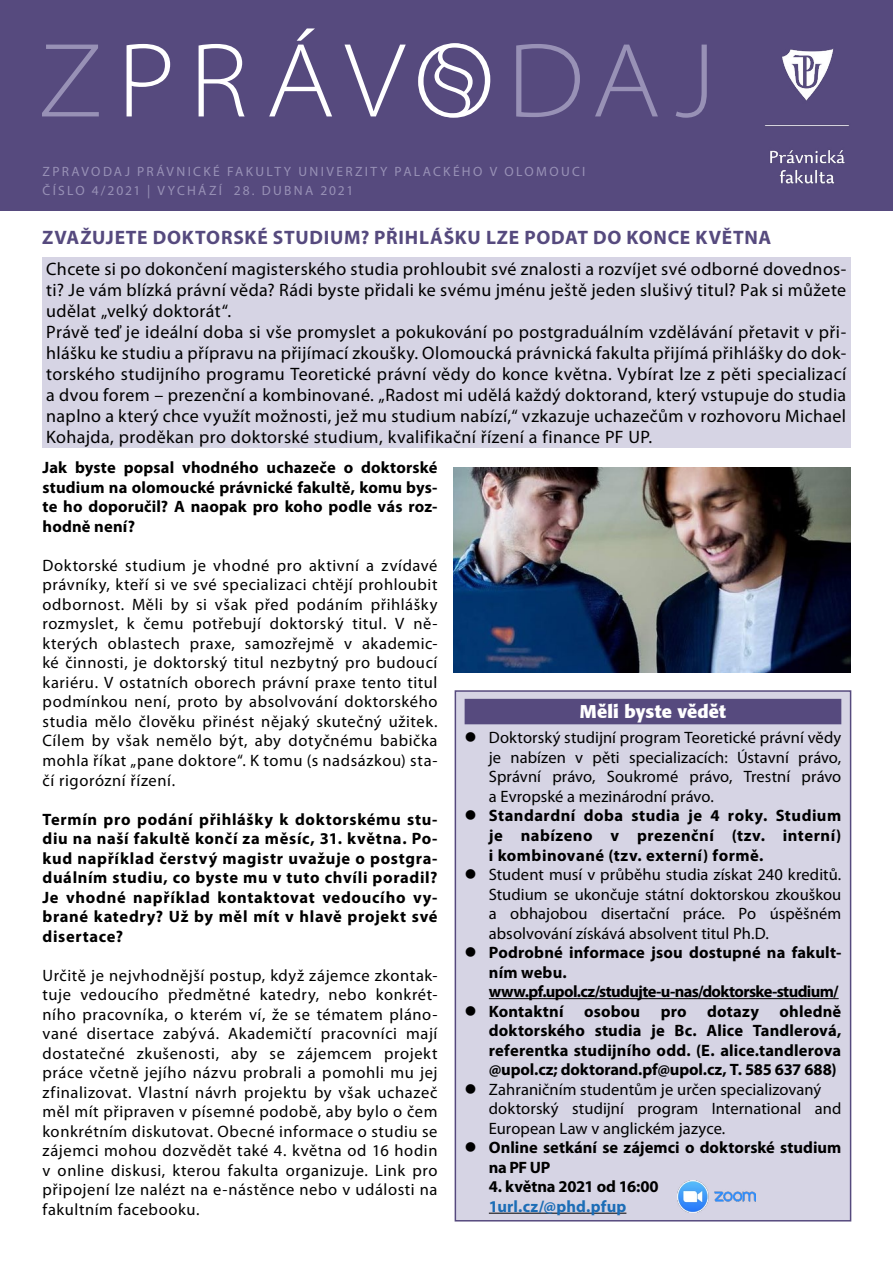
<style>
.page{position:relative;width:893px;height:1263px;background:#fff}
.page>*{position:absolute;margin:0;border:0;box-sizing:border-box;transform-origin:0 0}
.t1{font:700 19.5px "Myriad Pro";letter-spacing:.04em;color:#564a7e}
.t2{font:18px/21px "Myriad Pro";letter-spacing:.02em;color:#000}
.t3{font:700 18px "Formata H";letter-spacing:.01em;color:#fff}
.t4{font:16.5px/19.5px "Myriad Pro";letter-spacing:.01em;color:#000;text-align:justify}
.t5{font:700 16.5px/19.5px "Myriad Pro";letter-spacing:.01em;color:#000;text-align:justify}
.t6{font:700 16.5px "Myriad Pro";letter-spacing:-.01em;color:#000}
.t7{font:700 16.5px "Myriad Pro";letter-spacing:.01em;color:#1c6db6}
.t8{font:13.5px/19.5px "Myriad Pro";letter-spacing:.17em;color:#9891b6}
</style>
<div class="page">
<div style="left:0;top:0;width:893px;height:210px;background:#564a7e"></div>
<svg style="left:516px;top:44px;width:191px;height:74px"></svg>
<svg style="left:42px;top:45px;width:57px;height:71px"></svg>
<svg style="left:127px;top:28px;width:363px;height:90px"></svg>
<img style="left:765px;top:49px;width:84px;height:135px">
<div style="left:42px;top:257px;width:808px;height:190px;background:#d6d4e4"></div>
<div style="left:455px;top:691px;width:396px;height:530px;background:#d6d4e4"></div>
<div style="left:465px;top:699px;width:376px;height:25px;background:#564a7e"></div>
<hr style="left:489px;top:998px;width:350px;height:1px;background:#000">
<hr style="left:489px;top:1213px;width:137px;height:1px;background:#000">
<div style="left:455px;top:690px;width:396px;height:531px;border:2px solid #564a7e"></div>
<img style="left:677px;top:1181px;width:78px;height:31px">
<img style="left:454px;top:468px;width:396px;height:205px">
<p class="t8" style="left:43px;top:161px;width:544px">ZPRAVODAJ PRÁVNICKÉ FAKULTY UNIVERZITY PALACKÉHO V OLOMOUCI<br>ČÍSLO 4/2021 | VYCHÁZÍ 28. DUBNA 2021</p>
<p class="t1" style="left:42px;top:224px;width:731px">ZVAŽUJETE DOKTORSKÉ STUDIUM? PŘIHLÁŠKU LZE PODAT DO KONCE KVĚTNA</p>
<p class="t2" style="left:46px;top:258px;width:801px">Chcete si po dokončení magisterského studia prohloubit své znalosti a rozvíjet své odborné dovednos&shy;ti? Je vám blízká právní věda? Rádi byste přidali ke svému jménu ještě jeden slušivý titul? Pak si můžete udělat „velký doktorát“.<br>Právě teď je ideální doba si vše promyslet a pokukování po postgraduálním vzdělávání přetavit v při&shy;hlášku ke studiu a přípravu na přijímací zkoušky. Olomoucká právnická fakulta přijímá přihlášky do dok&shy;torského studijního programu Teoretické právní vědy do konce května. Vybírat lze z pěti specializací a dvou forem – prezenční a kombinované. „Radost mi udělá každý doktorand, který vstupuje do studia naplno a který chce využít možnosti, jež mu studium nabízí,“ vzkazuje uchazečům v rozhovoru Michael Kohajda, proděkan pro doktorské studium, kvalifikační řízení a finance PF UP.</p>
<p class="t5" style="left:43px;top:458px;width:396px">Jak byste popsal vhodného uchazeče o doktorské studium na olomoucké právnické fakultě, komu bys&shy;te ho doporučil? A naopak pro koho podle vás roz&shy;hodně není?</p>
<p class="t4" style="left:43px;top:555px;width:396px">Doktorské studium je vhodné pro aktivní a zvídavé právníky, kteří si ve své specializaci chtějí prohloubit odbornost. Měli by si však před podáním přihlášky rozmyslet, k čemu potřebují doktorský titul. V ně&shy;kterých oblastech praxe, samozřejmě v akademic&shy;ké činnosti, je doktorský titul nezbytný pro budoucí kariéru. V ostatních oborech právní praxe tento titul podmínkou není, proto by absolvování doktorského studia mělo člověku přinést nějaký skutečný užitek.<br>Cílem by však nemělo být, aby dotyčnému babička mohla říkat „pane doktore“. K tomu (s nadsázkou) sta&shy;čí rigorózní řízení.</p>
<p class="t5" style="left:43px;top:809px;width:396px">Termín pro podání přihlášky k doktorskému stu&shy;diu na naší fakultě končí za měsíc, 31. května. Po&shy;kud například čerstvý magistr uvažuje o postgra&shy;duálním studiu, co byste mu v tuto chvíli poradil?<br>Je vhodné například kontaktovat vedoucího vy&shy;brané katedry? Už by měl mít v hlavě projekt své disertace?</p>
<p class="t4" style="left:43px;top:965px;width:397px">Určitě je nejvhodnější postup, když zájemce zkontak&shy;tuje vedoucího předmětné katedry, nebo konkrét&shy;ního pracovníka, o kterém ví, že se tématem pláno&shy;vané disertace zabývá. Akademičtí pracovníci mají dostatečné zkušenosti, aby se zájemcem projekt práce včetně jejího názvu probrali a pomohli mu jej zfinalizovat. Vlastní návrh projektu by však uchazeč měl mít připraven v písemné podobě, aby bylo o čem konkrétním diskutovat. Obecné informace o studiu se zájemci mohou dozvědět také 4. května od 16 hodin v online diskusi, kterou fakulta organizuje. Link pro připojení lze nalézt na e-nástěnce nebo v události na fakultním facebooku.</p>
<p class="t3" style="left:580px;top:700px;width:148px">Měli byste vědět</p>
<p class="t4" style="left:489px;top:728px;width:354px">Doktorský studijní program Teoretické právní vědy je nabízen v pěti specializacích: Ústavní právo, Správní právo, Soukromé právo, Trestní právo a Evropské a mezinárodní právo.</p>
<p class="t5" style="left:489px;top:806px;width:354px">Standardní doba studia je 4 roky. Studium je nabízeno v prezenční (tzv. interní) i kombinované (tzv. externí) formě.</p>
<p class="t4" style="left:489px;top:864px;width:354px">Student musí v průběhu studia získat 240 kreditů.<br>Studium se ukončuje státní doktorskou zkouškou a obhajobou disertační práce. Po úspěšném absolvování získává absolvent titul Ph.D.</p>
<p class="t5" style="left:489px;top:942px;width:354px;text-align:left">Podrobné informace jsou dostupné na fakult&shy;ním webu. www.pf.upol.cz/studujte-u-nas/doktorske-studium/ Kontaktní osobou pro dotazy ohledně doktorského studia je Bc. Alice Tandlerová, referentka studijního odd. (E. alice.tandlerova @upol.cz; doktorand.pf@upol.cz, T. 585 637 688)</p>
<p class="t4" style="left:489px;top:1079px;width:354px;text-align:left">Zahraničním studentům je určen specializovaný doktorský studijní program International and<br>European Law v anglickém jazyce.</p>
<p class="t5" style="left:489px;top:1137px;width:354px">Online setkání se zájemci o doktorské studium na PF UP</p>
<p class="t6" style="left:489px;top:1176px;width:171px">4. května 2021 od 16:00</p>
<p class="t7" style="left:489px;top:1195px;width:139px">1url.cz/@phd.pfup</p>
</div>
